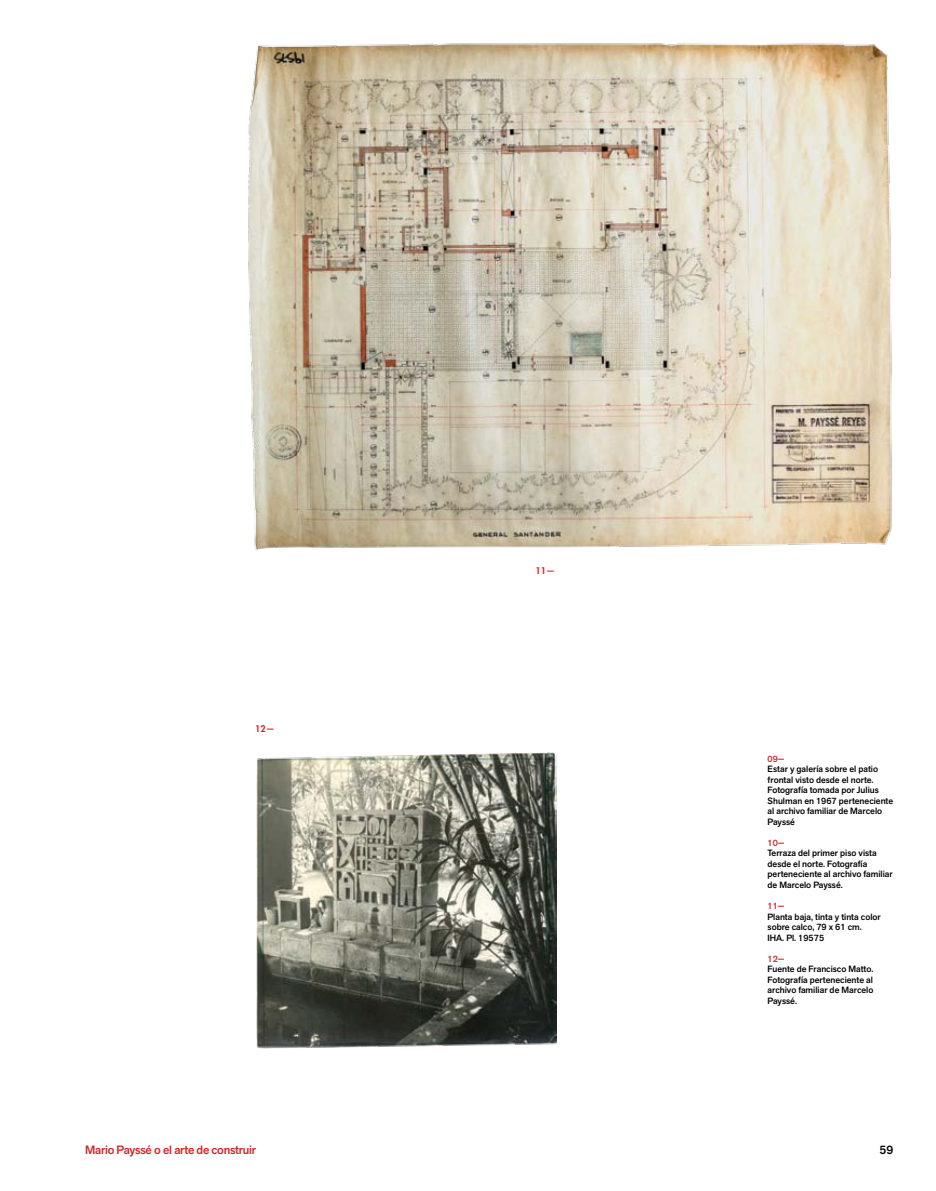
<style>
.page{position:relative;width:936px;height:1191px;background:#fff}
.page>*{position:absolute;margin:0;border:0;box-sizing:border-box;transform-origin:0 0}
.t1{font:500 12px "Akzid Grtsk Next";letter-spacing:-.02em;color:#d2232a}
.t2{font:500 12px "Akzid Grtsk Next";color:#000}
.t3{font:500 9px/10.5px "Akzid Grtsk Next";color:#000}
.t4{font:800 9px "Futura Std";color:#d2232a}
.s1{color:#d2232a}
.s2{font-weight:700;color:#d2232a}
</style>
<div class="page">
<img style="left:256px;top:752px;width:301px;height:297px">
<img style="left:248px;top:43px;width:644px;height:507px">
<p class="t4" style="left:255px;top:723px;width:21px">12—</p>
<p class="t4" style="left:535px;top:564px;width:21px">11—</p>
<p class="t3" style="left:767px;top:753px;width:127px"><span class="s1">09</span><span class="s2">—<br></span>Estar y galería sobre el patio frontal visto desde el norte.<br>Fotografía tomada por Julius<br>Shulman en 1967 perteneciente al archivo familiar de Marcelo<br>Payssé</p>
<p class="t3" style="left:767px;top:837px;width:127px"><span class="s1">10</span><span class="s2">—<br></span>Terraza del primer piso vista desde el norte. Fotografía perteneciente al archivo familiar de Marcelo Payssé.</p>
<p class="t3" style="left:767px;top:900px;width:115px"><span class="s1">11</span><span class="s2">—<br></span>Planta baja, tinta y tinta color sobre calco, 79 x 61 cm.<br>IHA. Pl. 19575</p>
<p class="t3" style="left:767px;top:953px;width:107px"><span class="s1">12</span><span class="s2">—<br></span>Fuente de Francisco Matto.<br>Fotografía perteneciente al archivo familiar de Marcelo<br>Payssé.</p>
<h1 class="t1" style="left:85px;top:1141px;width:173px">Mario Payssé o el arte de construir</h1>
<h1 class="t2" style="left:879px;top:1142px;width:15px">59</h1>
</div>
